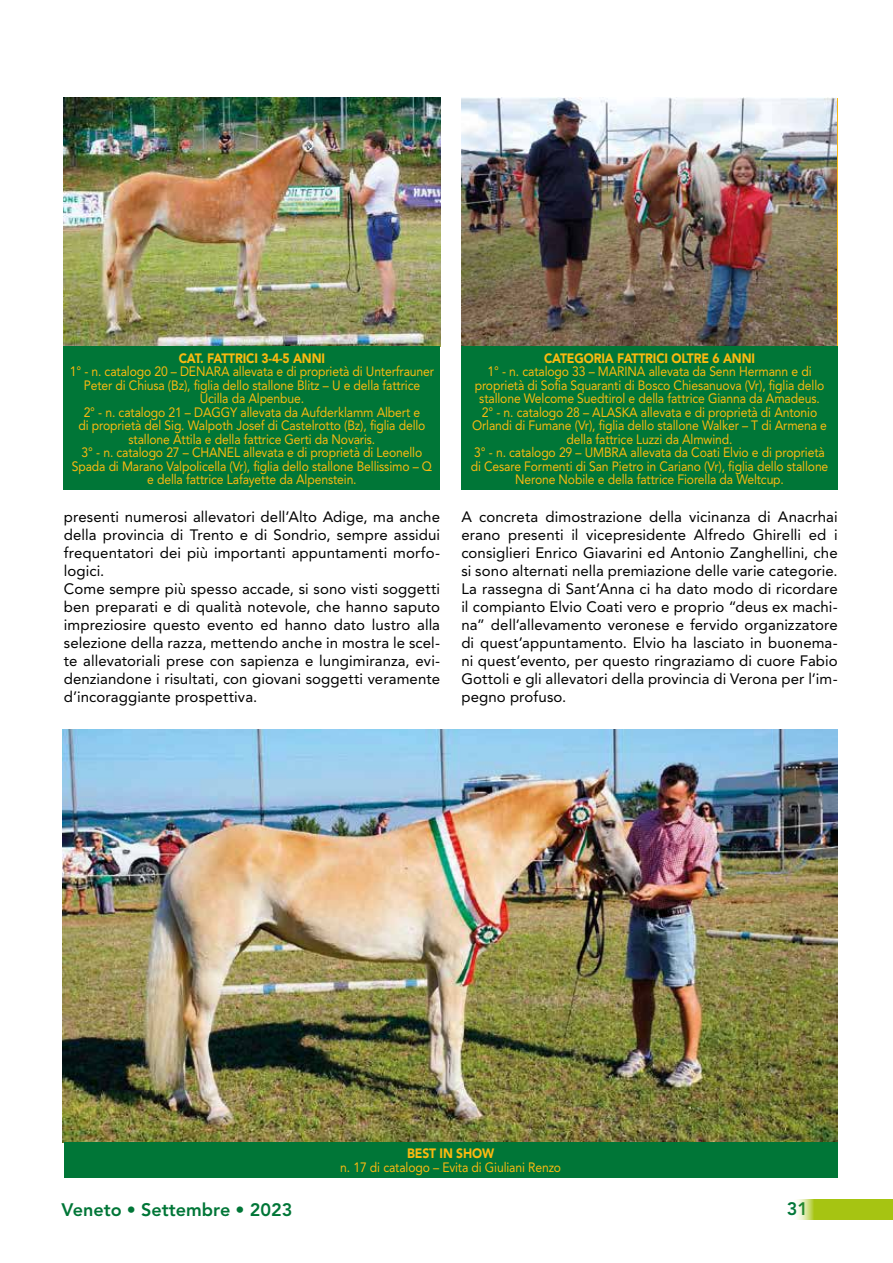
<style>
.page{position:relative;width:893px;height:1263px;background:#fff}
.page>*{position:absolute;margin:0;border:0;box-sizing:border-box;transform-origin:0 0}
.t1{font:800 18px "Avenir LT Std";color:#007637}
.t2{font:15px/18px "Avenir LT Std";letter-spacing:.005em;color:#000}
.t3{font:13.5px/13.5px "Avenir LT Std";letter-spacing:-.01em;color:#fab911;text-align:center;scale:.9 1}
.t4{font:900 13.5px "Avenir LT Std";letter-spacing:-.01em;color:#fab911;scale:.9 1}
</style>
<div class="page">
<svg style="left:797px;top:1199px;width:96px;height:21px;background:#afca2a"></svg>
<img style="left:63px;top:729px;width:775px;height:413px">
<img style="left:64px;top:98px;width:376px;height:249px">
<div style="left:64px;top:347px;width:376px;height:143px;background:#007637"></div>
<img style="left:461px;top:98px;width:376px;height:249px">
<div style="left:461px;top:347px;width:377px;height:143px;background:#007637"></div>
<div style="left:64px;top:1142px;width:774px;height:36px;background:#007637"></div>
<p class="t4" style="left:179px;top:350px;width:164px">CAT. FATTRICI 3-4-5 ANNI</p>
<p class="t3" style="left:70px;top:365px;width:406px">1° - n. catalogo 20 – DENARA allevata e di proprietà di Unterfrauner Peter di Chiusa (Bz), figlia dello stallone Blitz – U e della fattrice Ucilla da Alpenbue.<br>2° - n. catalogo 21 – DAGGY allevata da Aufderklamm Albert e<br>di proprietà del Sig. Walpoth Josef di Castelrotto (Bz), figlia dello stallone Attila e della fattrice Gerti da Novaris.<br>3° - n. catalogo 27 – CHANEL allevata e di proprietà di Leonello Spada di Marano Valpolicella (Vr), figlia dello stallone Bellissimo – Q e della fattrice Lafayette da Alpenstein.</p>
<p class="t4" style="left:544px;top:350px;width:236px">CATEGORIA FATTRICI OLTRE 6 ANNI</p>
<p class="t3" style="left:471px;top:365px;width:399px">1° - n. catalogo 33 – MARINA allevata da Senn Hermann e di proprietà di Sofia Squaranti di Bosco Chiesanuova (Vr), figlia dello stallone Welcome Suedtirol e della fattrice Gianna da Amadeus.<br>2° - n. catalogo 28 – ALASKA allevata e di proprietà di Antonio Orlandi di Fumane (Vr), figlia dello stallone Walker – T di Armena e della fattrice Luzzi da Almwind.<br>3° - n. catalogo 29 – UMBRA allevata da Coati Elvio e di proprietà di Cesare Formenti di San Pietro in Cariano (Vr), figlia dello stallone Nerone Nobile e della fattrice Fiorella da Weltcup.</p>
<p class="t2" style="left:64px;top:507px;width:378px">presenti numerosi allevatori dell’Alto Adige, ma anche della provincia di Trento e di Sondrio, sempre assidui frequentatori dei più importanti appuntamenti morfo&shy;logici.<br>Come sempre più spesso accade, si sono visti soggetti ben preparati e di qualità notevole, che hanno saputo impreziosire questo evento ed hanno dato lustro alla selezione della razza, mettendo anche in mostra le scel&shy;te allevatoriali prese con sapienza e lungimiranza, evi&shy;denziandone i risultati, con giovani soggetti veramente d’incoraggiante prospettiva.</p>
<p class="t2" style="left:461px;top:507px;width:378px;text-align:justify">A concreta dimostrazione della vicinanza di Anacrhai erano presenti il vicepresidente Alfredo Ghirelli ed i consiglieri Enrico Giavarini ed Antonio Zanghellini, che si sono alternati nella premiazione delle varie categorie.<br>La rassegna di Sant’Anna ci ha dato modo di ricordare il compianto Elvio Coati vero e proprio “deus ex machi&shy;na” dell’allevamento veronese e fervido organizzatore di quest’appuntamento. Elvio ha lasciato in buonema&shy;ni quest’evento, per questo ringraziamo di cuore Fabio Gottoli e gli allevatori della provincia di Verona per l’im&shy;pegno profuso.</p>
<p class="t4" style="left:407px;top:1145px;width:98px">BEST IN SHOW</p>
<p class="t3" style="left:340px;top:1160px;width:247px">n. 17 di catalogo – Evita di Giuliani Renzo</p>
<p class="t1" style="left:62px;top:1199px;width:232px">Veneto • Settembre • 2023</p>
<p class="t1" style="left:787px;top:1198px;width:23px">31</p>
</div>
